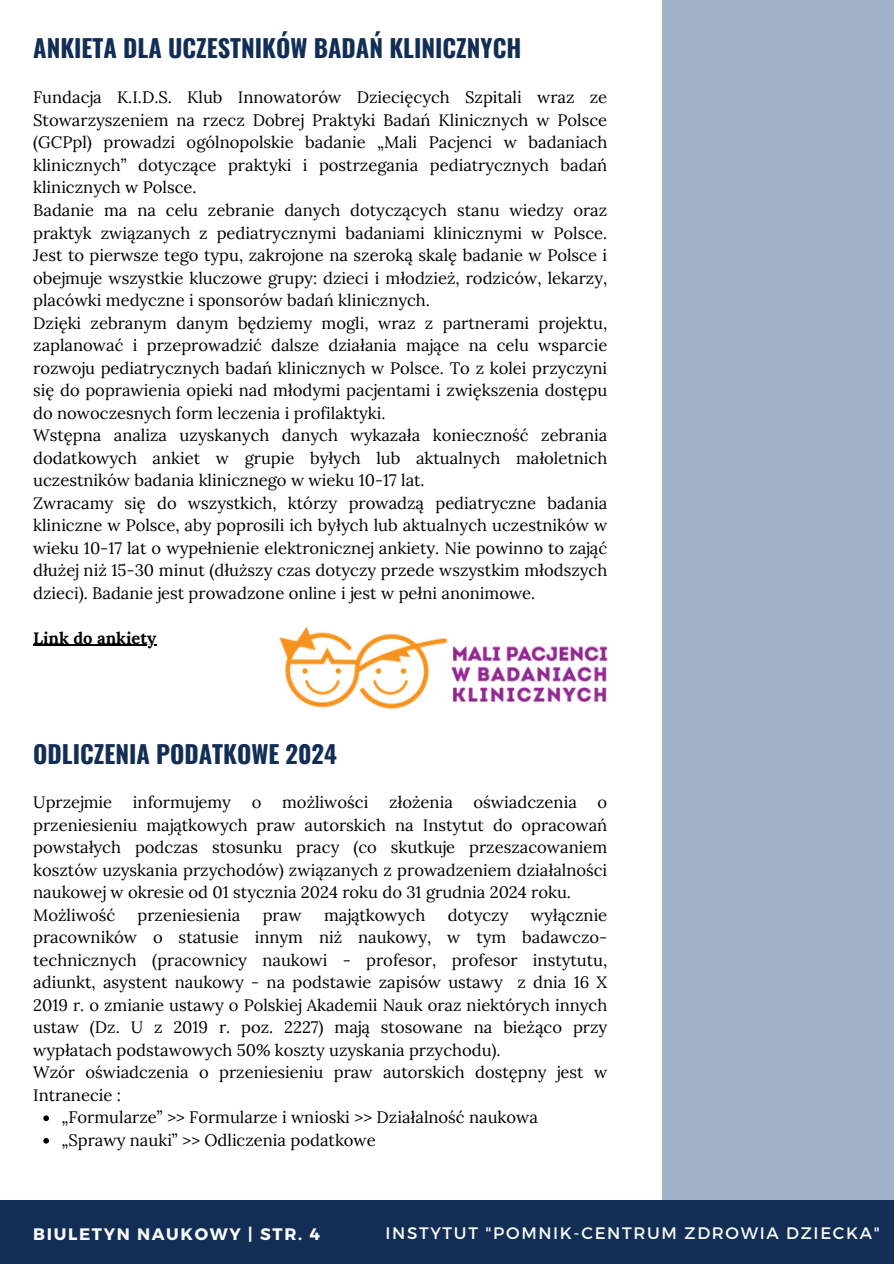
<style>
.page{position:relative;width:894px;height:1264px;background:#fff}
.page>*{position:absolute;margin:0;border:0;box-sizing:border-box;transform-origin:0 0}
.t1{font:700 24.45px "Oswald";color:#132e54}
.t2{font:16.65px "Montserrat";letter-spacing:.1em;color:#fafafa}
.t3{font:700 16.65px "Montserrat";letter-spacing:.1em;color:#fafafa}
.t4{font:16.5px/22.5px "Lora";color:#000;text-align:justify}
.t5{font:700 16.5px "Lora";color:#000}
</style>
<div class="page">
<div style="left:0;top:1199px;width:893px;height:64px;background:#132e54"></div>
<div style="left:662px;top:0;width:231px;height:1199px;background:#a0b3cb"></div>
<svg style="left:43px;top:1115px;width:6px;height:6px"></svg>
<svg style="left:43px;top:1138px;width:6px;height:5px"></svg>
<hr style="left:33px;top:645px;width:123px;height:1px;background:#000">
<img style="left:278px;top:626px;width:330px;height:83px">
<h1 class="t1" style="left:33px;top:29px;width:489px">ANKIETA DLA UCZESTNIKÓW BADAŃ KLINICZNYCH</h1>
<p class="t4" style="left:33px;top:86px;width:575px">Fundacja K.I.D.S. Klub Innowatorów Dziecięcych Szpitali wraz ze Stowarzyszeniem na rzecz Dobrej Praktyki Badań Klinicznych w Polsce (GCPpl) prowadzi ogólnopolskie badanie „Mali Pacjenci w badaniach klinicznych” dotyczące praktyki i postrzegania pediatrycznych badań klinicznych w Polsce.</p>
<p class="t4" style="left:33px;top:199px;width:575px">Badanie ma na celu zebranie danych dotyczących stanu wiedzy oraz praktyk związanych z pediatrycznymi badaniami klinicznymi w Polsce.<br>Jest to pierwsze tego typu, zakrojone na szeroką skalę badanie w Polsce i obejmuje wszystkie kluczowe grupy: dzieci i młodzież, rodziców, lekarzy, placówki medyczne i sponsorów badań klinicznych.</p>
<p class="t4" style="left:33px;top:311px;width:575px">Dzięki zebranym danym będziemy mogli, wraz z partnerami projektu, zaplanować i przeprowadzić dalsze działania mające na celu wsparcie rozwoju pediatrycznych badań klinicznych w Polsce. To z kolei przyczyni się do poprawienia opieki nad młodymi pacjentami i zwiększenia dostępu do nowoczesnych form leczenia i profilaktyki.</p>
<p class="t4" style="left:33px;top:424px;width:575px">Wstępna analiza uzyskanych danych wykazała konieczność zebrania dodatkowych ankiet w grupie byłych lub aktualnych małoletnich uczestników badania klinicznego w wieku 10-17 lat.</p>
<p class="t4" style="left:33px;top:491px;width:575px">Zwracamy się do wszystkich, którzy prowadzą pediatryczne badania kliniczne w Polsce, aby poprosili ich byłych lub aktualnych uczestników w wieku 10-17 lat o wypełnienie elektronicznej ankiety. Nie powinno to zająć dłużej niż 15-30 minut (dłuższy czas dotyczy przede wszystkim młodszych dzieci). Badanie jest prowadzone online i jest w pełni anonimowe.</p>
<p class="t5" style="left:33px;top:627px;width:125px">Link do ankiety</p>
<p class="t1" style="left:33px;top:734px;width:305px">ODLICZENIA PODATKOWE 2024</p>
<p class="t4" style="left:33px;top:791px;width:575px">Uprzejmie informujemy o możliwości złożenia oświadczenia o przeniesieniu majątkowych praw autorskich na Instytut do opracowań powstałych podczas stosunku pracy (co skutkuje przeszacowaniem kosztów uzyskania przychodów) związanych z prowadzeniem działalności naukowej w okresie od 01 stycznia 2024 roku do 31 grudnia 2024 roku.</p>
<p class="t4" style="left:33px;top:903px;width:83px">Możliwość</p>
<p class="t4" style="left:137px;top:903px;width:104px">przeniesienia</p>
<p class="t4" style="left:263px;top:903px;width:40px">praw</p>
<p class="t4" style="left:324px;top:903px;width:103px">majątkowych</p>
<p class="t4" style="left:447px;top:903px;width:62px">dotyczy</p>
<p class="t4" style="left:33px;top:903px;width:575px;text-indent:497px">wyłącznie pracowników o statusie innym niż naukowy, w tym badawczo&shy;technicznych (pracownicy naukowi - profesor, profesor instytutu, adiunkt, asystent naukowy - na podstawie zapisów ustawy z dnia 16 X 2019 r. o zmianie ustawy o Polskiej Akademii Nauk oraz niektórych innych ustaw (Dz. U z 2019 r. poz. 2227) mają stosowane na bieżąco przy wypłatach podstawowych 50% koszty uzyskania przychodu).</p>
<p class="t4" style="left:33px;top:1061px;width:575px">Wzór oświadczenia o przeniesieniu praw autorskich dostępny jest w<br>Intranecie :</p>
<h4 class="t4" style="left:61px;top:1106px;width:478px">„Formularze” &gt;&gt; Formularze i wnioski &gt;&gt; Działalność naukowa</h4>
<p class="t4" style="left:61px;top:1128px;width:316px">„Sprawy nauki” &gt;&gt; Odliczenia podatkowe</p>
<p class="t3" style="left:33px;top:1222px;width:288px">BIULETYN NAUKOWY | STR. 4</p>
<h1 class="t2" style="left:385px;top:1222px;width:495px">INSTYTUT "POMNIK-CENTRUM ZDROWIA DZIECKA"</h1>
</div>
